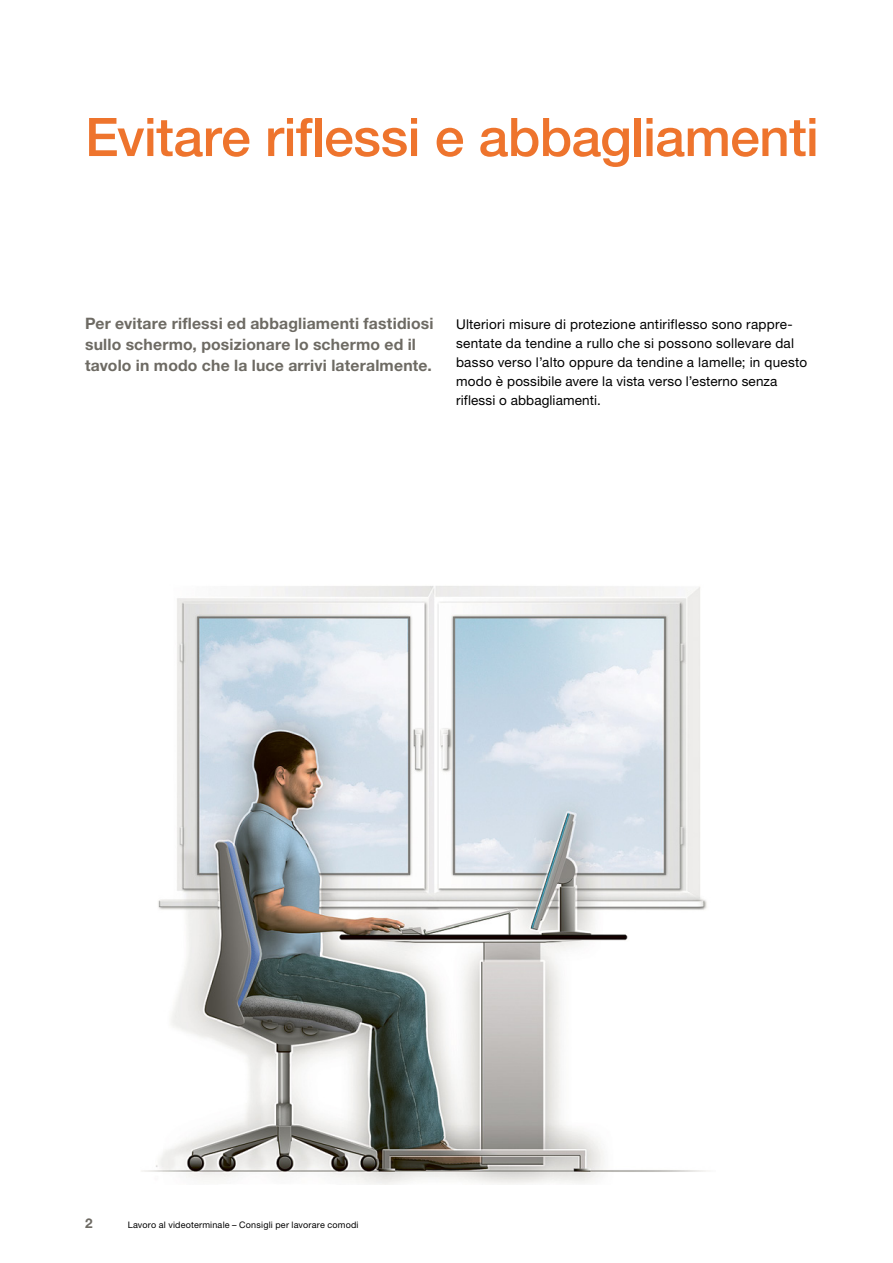
<style>
.page{position:relative;width:893px;height:1263px;background:#fff}
.page>*{position:absolute;margin:0;border:0;box-sizing:border-box;transform-origin:0 0}
.t1{font:500 53.25px "Helvetica Neue LT Std";letter-spacing:-.015em;color:#ee742d}
.t2{font:700 15.75px/21.3px "Helvetica Neue LT Std";letter-spacing:.015em;color:#6d6a63}
.t3{font:13.5px/19.2px "Helvetica Neue LT Std";letter-spacing:.015em;color:#000}
.t4{font:700 13.5px "Helvetica Neue LT Std";color:#6d6a63}
.t5{font:9px "Helvetica Neue LT Std";letter-spacing:.025em;color:#000}
</style>
<div class="page">
<img style="left:142px;top:586px;width:565px;height:599px">
<h1 class="t1" style="left:85px;top:105px;width:735px">Evitare riflessi e abbagliamenti</h1>
<p class="t2" style="left:85px;top:312px;width:350px">Per evitare riflessi ed abbagliamenti fastidiosi sullo schermo, posizionare lo schermo ed il tavolo in modo che la luce arrivi lateralmente.</p>
<p class="t3" style="left:456px;top:314px;width:353px">Ulteriori misure di protezione antiriflesso sono rappre&shy;sentate da tendine a rullo che si possono sollevare dal basso verso l’alto oppure da tendine a lamelle; in questo modo è possibile avere la vista verso l’esterno senza riflessi o abbagliamenti.</p>
<p class="t4" style="left:85px;top:1215px;width:9px">2</p>
<p class="t5" style="left:128px;top:1219px;width:232px">Lavoro al videoterminale – Consigli per lavorare comodi</p>
</div>
